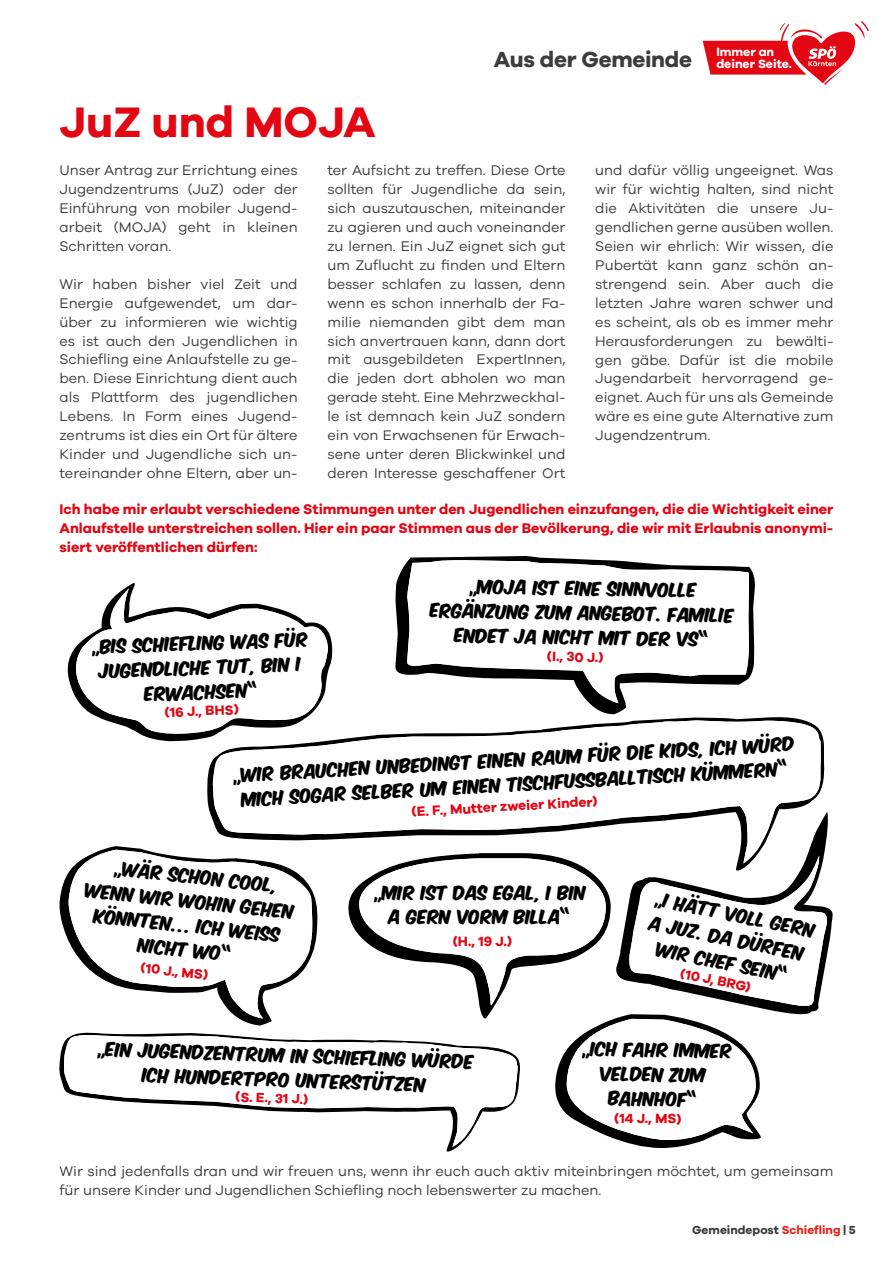
<style>
.page{position:relative;width:893px;height:1263px;background:#fff}
.page>*{position:absolute;margin:0;border:0;box-sizing:border-box;transform-origin:0 0}
.t1{font:700 43.95px "Galano Grotesque";color:#e30613}
.t2{font:700 22.5px "Galano Grotesque";letter-spacing:-.01em;color:#3c3c3b}
.t3{font:16.65px/24.6px "Komika Title Axis";color:#000;text-align:center}
.t4{font:14.4px/18.9px "Galano Grotesque";color:#3c3c3b;text-align:justify}
.t5{font:700 14.4px/18.9px "Galano Grotesque";color:#e30613;text-align:justify}
.t6{font:700 13.8px "Galano Grotesque";color:#e30613}
.t7{font:700 12.3px "Galano Grotesque";color:#fff}
.t8{font:700 12px "Galano Grotesque";letter-spacing:.005em;color:#3c3c3b}
.s1{font-size:12.3px;color:#fff}
.s2{color:#e1261d}
</style>
<div class="page">
<svg style="left:703px;top:21px;width:166px;height:64px"></svg>
<svg style="left:67px;top:583px;width:265px;height:158px"></svg>
<svg style="left:206px;top:716px;width:619px;height:105px"></svg>
<svg style="left:213px;top:720px;width:608px;height:121px"></svg>
<svg style="left:395px;top:556px;width:360px;height:158px"></svg>
<svg style="left:407px;top:560px;width:342px;height:143px"></svg>
<svg style="left:59px;top:846px;width:259px;height:179px"></svg>
<svg style="left:68px;top:850px;width:244px;height:168px"></svg>
<svg style="left:59px;top:1032px;width:397px;height:119px"></svg>
<svg style="left:64px;top:1034px;width:284px;height:113px"></svg>
<svg style="left:348px;top:812px;width:485px;height:336px"></svg>
<h1 class="t1" style="left:60px;top:95px;width:318px">JuZ und MOJA</h1>
<p class="t7" style="left:716px;top:44px;width:59px">Immer an</p>
<h2 class="t2" style="left:494px;top:45px;width:299px">Aus der Gemeinde <span class="s1">deiner Seite.</span></h2>
<p class="t4" style="left:60px;top:161px;width:240px">Unser Antrag zur Errichtung eines Jugendzentrums (JuZ) oder der Einführung von mobiler Jugend&shy;arbeit (MOJA) geht in kleinen Schritten voran.</p>
<p class="t4" style="left:60px;top:274px;width:240px">Wir haben bisher viel Zeit und Energie aufgewendet, um dar&shy;über zu informieren wie wichtig es ist auch den Jugendlichen in Schiefling eine Anlaufstelle zu ge&shy;ben. Diese Einrichtung dient auch als Plattform des jugendlichen Lebens. In Form eines Jugend&shy;zentrums ist dies ein Ort für ältere Kinder und Jugendliche sich un&shy;tereinander ohne Eltern, aber un-</p>
<p class="t4" style="left:327px;top:161px;width:240px">ter Aufsicht zu treffen. Diese Orte sollten für Jugendliche da sein, sich auszutauschen, miteinander zu agieren und auch voneinander zu lernen. Ein JuZ eignet sich gut um Zuflucht zu finden und Eltern besser schlafen zu lassen, denn wenn es schon innerhalb der Fa&shy;milie niemanden gibt dem man sich anvertrauen kann, dann dort mit ausgebildeten ExpertInnen, die jeden dort abholen wo man gerade steht. Eine Mehrzweckhal&shy;le ist demnach kein JuZ sondern ein von Erwachsenen für Erwach&shy;sene unter deren Blickwinkel und deren Interesse geschaffener Ort</p>
<p class="t4" style="left:595px;top:161px;width:240px">und dafür völlig ungeeignet. Was wir für wichtig halten, sind nicht die Aktivitäten die unsere Ju&shy;gendlichen gerne ausüben wollen.<br>Seien wir ehrlich: Wir wissen, die Pubertät kann ganz schön an&shy;strengend sein. Aber auch die letzten Jahre waren schwer und es scheint, als ob es immer mehr Herausforderungen zu bewälti&shy;gen gäbe. Dafür ist die mobile Jugendarbeit hervorragend ge&shy;eignet. Auch für uns als Gemeinde wäre es eine gute Alternative zum Jugendzentrum.</p>
<p class="t5" style="left:60px;top:499px;width:775px">Ich habe mir erlaubt verschiedene Stimmungen unter den Jugendlichen einzufangen, die die Wichtigkeit einer Anlaufstelle unterstreichen sollen. Hier ein paar Stimmen aus der Bevölkerung, die wir mit Erlaubnis anonymi&shy;siert veröffentlichen dürfen:</p>
<p class="t3" style="left:431px;top:575px;width:305px;rotate:1deg">„MOJA IST EINE SINNVOLLE<br>ERGÄNZUNG ZUM ANGEBOT. FAMILIE<br>ENDET JA NICHT MIT DER VS“</p>
<p class="t6" style="left:547px;top:648px;width:58px;rotate:1deg">(I., 30 J.)</p>
<p class="t3" style="left:90px;top:636px;width:219px;rotate:-2deg">„BIS SCHIEFL ING WAS FÜR<br>JUGENDLICHE TUT, BIN I<br>ERWACHSEN“</p>
<p class="t6" style="left:164px;top:704px;width:76px;rotate:-2deg">(16 J., BHS)</p>
<p class="t3" style="left:231px;top:764px;width:566px;rotate:-3deg">„WIR BRAUCHEN UNBEDINGT EINEN RAUM FÜR DIE KIDS, ICH WÜRD<br>MICH SOGAR SELBER UM EINEN TISCHFUSSBALLTISCH KÜMMERN“</p>
<p class="t6" style="left:411px;top:803px;width:188px;rotate:-3deg">(E. F., Mutter zweier Kinder)</p>
<p class="t3" style="left:89px;top:855px;width:211px;rotate:6deg">„WÄR SCHON COOL,<br>WENN WIR WOHIN GEHEN<br>KÖNNTEN… ICH WEISS<br>NICHT WO“</p>
<p class="t6" style="left:142px;top:959px;width:69px;rotate:6deg">(10 J., MS)</p>
<p class="t3" style="left:373px;top:882px;width:215px">„MIR IST DAS EGAL, I BIN<br>A GERN VORM BILLA“</p>
<p class="t6" style="left:453px;top:932px;width:61px">(H., 19 J.)</p>
<p class="t3" style="left:656px;top:888px;width:165px;rotate:11deg">„I HÄTT VOLL GERN<br>A JUZ. DA DÜRFEN<br>WIR CHEF SEIN“</p>
<p class="t6" style="left:682px;top:965px;width:73px;rotate:11deg">(10 J, BRG)</p>
<p class="t3" style="left:97px;top:1038px;width:379px;rotate:2deg">„EIN JUGENDZENTRUM IN SCHIEFL ING WÜRDE<br>ICH HUNDERTPRO UNTERSTÜTZEN</p>
<p class="t6" style="left:236px;top:1088px;width:75px;rotate:2deg">(S. E., 31 J.)</p>
<p class="t3" style="left:581px;top:1038px;width:153px;rotate:1deg">„ICH FAHR IMMER<br>VELDEN ZUM<br>BAHNHOF“</p>
<p class="t6" style="left:614px;top:1109px;width:69px;rotate:1deg">(14 J., MS)</p>
<p class="t4" style="left:60px;top:1161px;width:775px">Wir sind jedenfalls dran und wir freuen uns, wenn ihr euch auch aktiv miteinbringen möchtet, um gemeinsam für unsere Kinder und Jugendlichen Schiefling noch lebenswerter zu machen.</p>
<p class="t8" style="left:692px;top:1222px;width:165px">Gemeindepost <span class="s2">Schiefling</span> | 5</p>
</div>
